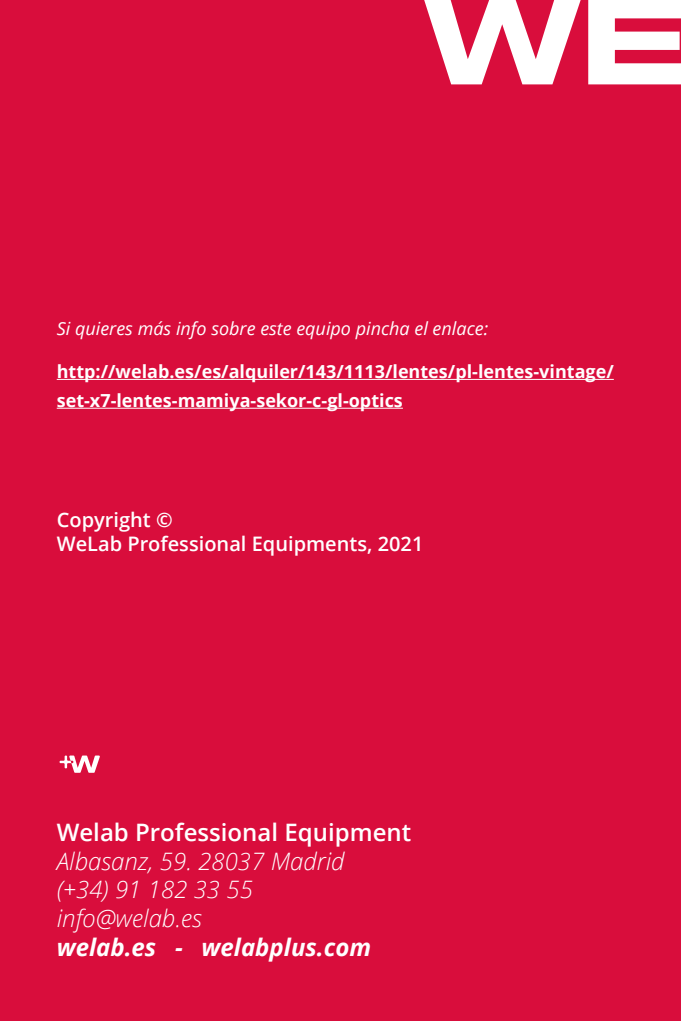
<style>
.page{position:relative;width:681px;height:1021px;background:#fff}
.page>*{position:absolute;margin:0;border:0;box-sizing:border-box;transform-origin:0 0}
.t1{font:700 expanded 120px "Square 721 BT";color:#fff}
.t2{font:italic 300 24px/28.8px "Open Sans";color:#fff}
.t3{font:600 24px "Open Sans";color:#fff}
.t4{font:italic 700 24px "Open Sans";color:#fff}
.t5{font:600 20px/24px "Open Sans";color:#fff}
.t6{font:700 18px/28.8px "Open Sans";color:#fff}
.t7{font:italic 18px "Open Sans";color:#fff}
</style>
<div class="page">
<div style="left:0;top:0;width:680px;height:1020px;background:#d90d3c"></div>
<hr style="left:57px;top:379px;width:556px;height:1px;background:#fff">
<hr style="left:57px;top:407px;width:346px;height:2px;background:#fff">
<svg style="left:60px;top:755px;width:40px;height:17px"></svg>
<h1 class="t1" style="left:422px;top:-31px;width:270px">WE</h1>
<p class="t7" style="left:57px;top:316px;width:433px">Si quieres más info sobre este equipo pincha el enlace:</p>
<p class="t6" style="left:57px;top:356px;width:558px">http://welab.es/es/alquiler/143/1113/lentes/pl-lentes-vintage/ set-x7-lentes-mamiya-sekor-c-gl-optics</p>
<p class="t5" style="left:57px;top:507px;width:368px">Copyright ©<br>WeLab Professional Equipments, 2021</p>
<h2 class="t3" style="left:57px;top:815px;width:356px">Welab Professional Equipment</h2>
<h2 class="t2" style="left:57px;top:845px;width:289px">Albasanz, 59. 28037 Madrid (+34) 91 182 33 55 info@welab.es</h2>
<h2 class="t4" style="left:57px;top:930px;width:316px">welab.es - welabplus.com</h2>
</div>
